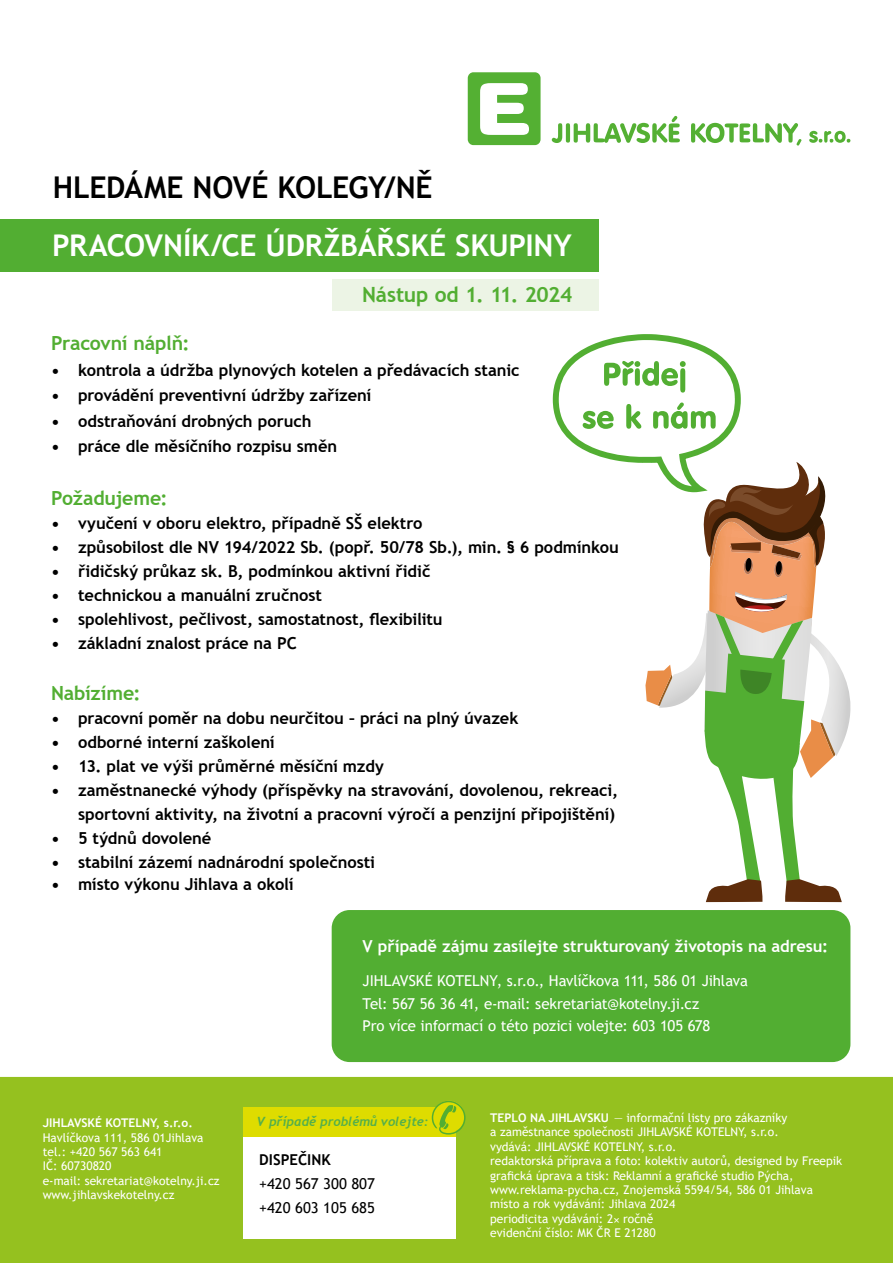
<style>
.page{position:relative;width:893px;height:1263px;background:#fff}
.page>*{position:absolute;margin:0;border:0;box-sizing:border-box;transform-origin:0 0}
.t1{font:700 30px "Trebuchet MS";letter-spacing:-.005em;color:#fff}
.t2{font:700 30px "Trebuchet MS";letter-spacing:-.01em;color:#000}
.t3{font:700 21px "Trebuchet MS";letter-spacing:-.015em;color:#52ae32}
.t4{font:700 19.5px "Trebuchet MS";letter-spacing:-.01em;color:#52ae32}
.t5{font:700 16.5px/24px "Trebuchet MS";letter-spacing:-.005em;color:#000;text-align:right}
.t6{font:700 16.5px "Trebuchet MS";letter-spacing:-.005em;color:#fff}
.t7{font:15px/22.5px "Trebuchet MS";letter-spacing:-.01em;color:#fff}
.t8{font:15px/24px "Trebuchet MS";color:#000}
.t9{font:700 15px "Trebuchet MS";color:#000}
.t10{font:italic 700 12.75px "Trebuchet";color:#54af4b}
.t11{font:12px/14.4px "Trebuchet MS";color:#fff}
.t12{font:700 12px "Trebuchet MS";color:#fff}
.s1{font-weight:700}
</style>
<div class="page">
<div style="left:332px;top:279px;width:266px;height:31px;background:#ecf4e5"></div>
<div style="left:0;top:219px;width:598px;height:53px;background:#52ae32"></div>
<div style="left:0;top:1077px;width:893px;height:186px;background:#95c11f"></div>
<div style="left:244px;top:1108px;width:212px;height:130px;background:#fff"></div>
<div style="left:433px;top:1100px;width:32px;height:32px;background:#9bc41a;border-radius:50%"></div>
<div style="left:244px;top:1108px;width:212px;height:29px;background:#dedc00"></div>
<svg style="left:432px;top:1101px;width:34px;height:33px"></svg>
<svg style="left:468px;top:72px;width:73px;height:73px"></svg>
<svg style="left:552px;top:116px;width:128px;height:27px"></svg>
<svg style="left:691px;top:123px;width:110px;height:23px"></svg>
<svg style="left:809px;top:131px;width:41px;height:12px"></svg>
<div style="left:332px;top:910px;width:518px;height:152px;background:#52ae32;border-radius:18px"></div>
<svg style="left:553px;top:334px;width:298px;height:568px"></svg>
<h1 class="t2" style="left:53px;top:168px;width:381px">HLEDÁME NOVÉ KOLEGY/NĚ</h1>
<h1 class="t1" style="left:52px;top:227px;width:521px">PRACOVNÍK/CE ÚDRŽBÁŘSKÉ SKUPINY</h1>
<p class="t3" style="left:362px;top:281px;width:212px">Nástup od 1. 11. 2024</p>
<p class="t4" style="left:51px;top:331px;width:140px">Pracovní náplň:</p>
<p class="t5" style="left:51px;top:358px;width:470px">• kontrola a údržba plynových kotelen a předávacích stanic</p>
<p class="t5" style="left:51px;top:383px;width:322px">• provádění preventivní údržby zařízení</p>
<p class="t5" style="left:51px;top:409px;width:262px">• odstraňování drobných poruch</p>
<p class="t5" style="left:51px;top:434px;width:288px">• práce dle měsíčního rozpisu směn</p>
<p class="t4" style="left:51px;top:486px;width:118px">Požadujeme:</p>
<p class="t5" style="left:51px;top:511px;width:373px">• vyučení v oboru elektro, případně SŠ elektro</p>
<p class="t5" style="left:51px;top:535px;width:569px">• způsobilost dle NV 194/2022 Sb. (popř. 50/78 Sb.), min. § 6 podmínkou</p>
<p class="t5" style="left:51px;top:559px;width:381px">• řidičský průkaz sk. B, podmínkou aktivní řidič</p>
<p class="t5" style="left:51px;top:583px;width:272px">• technickou a manuální zručnost</p>
<p class="t5" style="left:51px;top:607px;width:393px">• spolehlivost, pečlivost, samostatnost, flexibilitu</p>
<p class="t5" style="left:51px;top:631px;width:247px">• základní znalost práce na PC</p>
<p class="t4" style="left:51px;top:681px;width:91px">Nabízíme:</p>
<p class="t5" style="left:51px;top:706px;width:469px">• pracovní poměr na dobu neurčitou – práci na plný úvazek</p>
<p class="t5" style="left:51px;top:730px;width:225px">• odborné interní zaškolení</p>
<p class="t5" style="left:51px;top:754px;width:334px">• 13. plat ve výši průměrné měsíční mzdy</p>
<p class="t5" style="left:51px;top:778px;width:569px">• zaměstnanecké výhody (příspěvky na stravování, dovolenou, rekreaci, sportovní aktivity, na životní a pracovní výročí a penzijní připojištění)</p>
<p class="t5" style="left:51px;top:826px;width:162px">• 5 týdnů dovolené</p>
<p class="t5" style="left:51px;top:850px;width:326px">• stabilní zázemí nadnárodní společnosti</p>
<p class="t5" style="left:51px;top:872px;width:244px">• místo výkonu Jihlava a okolí</p>
<p class="t12" style="left:43px;top:1115px;width:152px">JIHLAVSKÉ KOTELNY, s.r.o.</p>
<p class="t11" style="left:43px;top:1130px;width:178px">Havlíčkova 111, 586 01Jihlava tel.: +420 567 563 641<br>IČ: 60730820<br>e-mail: sekretariat@kotelny.ji.cz www.jihlavskekotelny.cz</p>
<p class="t6" style="left:363px;top:935px;width:467px">V případě zájmu zasílejte strukturovaný životopis na adresu:</p>
<p class="t7" style="left:363px;top:969px;width:387px">JIHLAVSKÉ KOTELNY, s.r.o., Havlíčkova 111, 586 01 Jihlava<br>Tel: 567 56 36 41, e-mail: sekretariat@kotelny.ji.cz<br>Pro více informací o této pozici volejte: 603 105 678</p>
<p class="t10" style="left:256px;top:1114px;width:174px">V případě problémů volejte:</p>
<p class="t9" style="left:259px;top:1150px;width:73px">DISPEČINK</p>
<p class="t8" style="left:259px;top:1172px;width:117px">+420 567 300 807 +420 603 105 685</p>
<p class="t11" style="left:490px;top:1110px;width:354px"><span class="s1">TEPLO NA JIHLAVSKU</span> — informační listy pro zákazníky<br>a zaměstnance společnosti JIHLAVSKÉ KOTELNY, s.r.o.<br>vydává: JIHLAVSKÉ KOTELNY, s.r.o.<br>redaktorská příprava a foto: kolektiv autorů, designed by Freepik grafická úprava a tisk: Reklamní a grafické studio Pýcha, www.reklama-pycha.cz, Znojemská 5594/54, 586 01 Jihlava místo a rok vydávání: Jihlava 2024<br>periodicita vydávání: 2× ročně<br>evidenční číslo: MK ČR E 21280</p>
</div>
